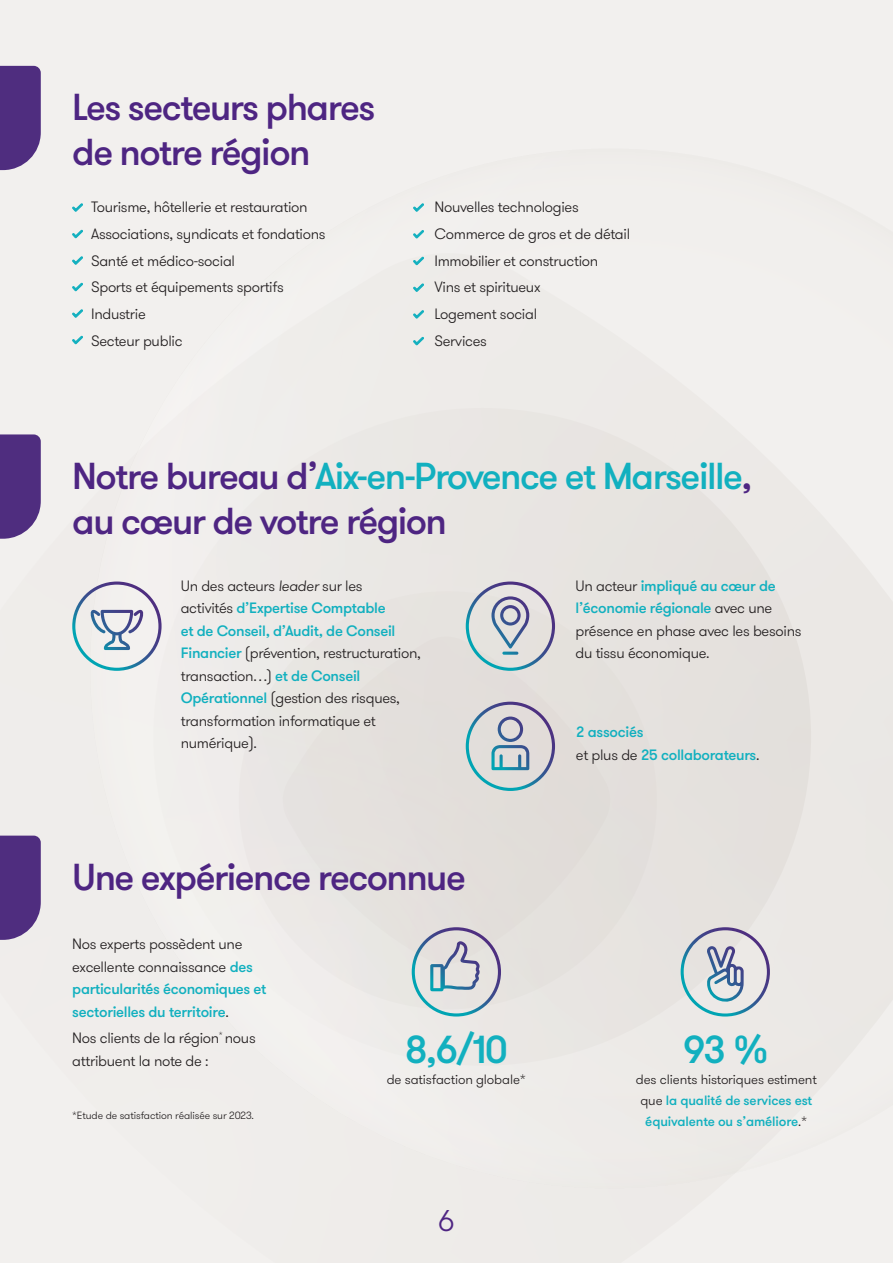
<style>
.page{position:relative;width:893px;height:1263px;background:#f2f0ee}
.page>*{position:absolute;margin:0;border:0;box-sizing:border-box;transform-origin:0 0}
._03_Headline_three_Light_18pt{font:500 39px "GT Walsheim Pro";color:#12b0bf}
._02_Headline_two_Bold_36pt{font:500 37.5px/45px "GT Walsheim Pro";letter-spacing:-.04em;color:#4e2582}
._11_Body_text{font:300 30px "GT Walsheim Pro";color:#4e2582}
._12_Body_bullet_level_01{font:300 15px/22.5px "GT Walsheim Pro";letter-spacing:-.02em;color:#231f20}
._12_Body_bullet_level_01-2{font:500 15px/22.5px "GT Walsheim Pro";letter-spacing:-.02em;color:#12b0bf}
._03_Headline_three_Light_18pt-2{font:500 13.5px/21px "GT Walsheim Pro";letter-spacing:-.01em;color:#12b0bf;text-align:center}
._03_Headline_three_Light_18pt-3{font:300 13.5px "GT Walsheim Pro";letter-spacing:-.01em;color:#231f20}
._03_Headline_three_Light_18pt-4{font:300 10.5px "GT Walsheim Pro";letter-spacing:-.01em;color:#231f20}
.s1{color:#12b0bf}
.s2{font-style:italic}
.s3{font-weight:500;color:#12b0bf}
.s4{font-weight:300;color:#231f20}
</style>
<div class="page">
<div style="left:153px;top:408px;width:658px;height:658px;background:#e6e3e0;border-radius:329px"></div>
<svg style="left:0;top:66px;width:41px;height:104px"></svg>
<svg style="left:0;top:434px;width:41px;height:105px"></svg>
<svg style="left:0;top:836px;width:41px;height:104px"></svg>
<svg style="left:412px;top:927px;width:89px;height:89px"></svg>
<svg style="left:681px;top:927px;width:89px;height:90px"></svg>
<svg style="left:72px;top:203px;width:11px;height:9px"></svg>
<svg style="left:413px;top:203px;width:11px;height:9px"></svg>
<svg style="left:72px;top:229px;width:11px;height:10px"></svg>
<svg style="left:413px;top:230px;width:11px;height:9px"></svg>
<svg style="left:72px;top:282px;width:11px;height:10px"></svg>
<svg style="left:72px;top:309px;width:11px;height:9px"></svg>
<svg style="left:413px;top:283px;width:11px;height:9px"></svg>
<svg style="left:413px;top:310px;width:11px;height:9px"></svg>
<svg style="left:72px;top:256px;width:11px;height:9px"></svg>
<svg style="left:413px;top:256px;width:11px;height:10px"></svg>
<svg style="left:72px;top:581px;width:90px;height:90px"></svg>
<svg style="left:466px;top:581px;width:89px;height:90px"></svg>
<svg style="left:502px;top:652px;width:16px;height:3px"></svg>
<svg style="left:72px;top:335px;width:11px;height:10px"></svg>
<svg style="left:413px;top:336px;width:11px;height:10px"></svg>
<svg style="left:466px;top:702px;width:89px;height:89px"></svg>
<p class="_02_Headline_two_Bold_36pt" style="left:72px;top:86px;width:305px">Les secteurs phares de notre région</p>
<p class="_12_Body_bullet_level_01" style="left:91px;top:196px;width:218px">Tourisme, hôtellerie et restauration</p>
<p class="_12_Body_bullet_level_01" style="left:91px;top:223px;width:236px">Associations, syndicats et fondations</p>
<p class="_12_Body_bullet_level_01" style="left:91px;top:250px;width:145px">Santé et médico-social</p>
<p class="_12_Body_bullet_level_01" style="left:91px;top:276px;width:194px">Sports et équipements sportifs</p>
<p class="_12_Body_bullet_level_01" style="left:91px;top:303px;width:56px">Industrie</p>
<p class="_12_Body_bullet_level_01" style="left:91px;top:330px;width:93px">Secteur public</p>
<p class="_12_Body_bullet_level_01" style="left:434px;top:196px;width:146px">Nouvelles technologies</p>
<p class="_12_Body_bullet_level_01" style="left:434px;top:223px;width:197px">Commerce de gros et de détail</p>
<p class="_12_Body_bullet_level_01" style="left:434px;top:250px;width:165px">Immobilier et construction</p>
<p class="_12_Body_bullet_level_01" style="left:434px;top:276px;width:108px">Vins et spiritueux</p>
<p class="_12_Body_bullet_level_01" style="left:434px;top:303px;width:104px">Logement social</p>
<p class="_12_Body_bullet_level_01" style="left:434px;top:330px;width:54px">Services</p>
<p class="_02_Headline_two_Bold_36pt" style="left:72px;top:454px;width:682px">Notre bureau d’<span class="s1">Aix-en-Provence et Marseille</span>, au cœur de votre région</p>
<p class="_12_Body_bullet_level_01" style="left:181px;top:575px;width:242px">Un des acteurs <span class="s2">leader</span> sur les<br>activités <span class="s3">d’Expertise Comptable<br>et de Conseil, d’Audit, de Conseil<br>Financier</span> (prévention, restructuration, transaction…) <span class="s3">et de Conseil<br>Opérationnel</span> (gestion des risques, transformation informatique et numérique).</p>
<p class="_12_Body_bullet_level_01" style="left:575px;top:575px;width:228px">Un acteur <span class="s3">impliqué au cœur de l’économie régionale</span> avec une présence en phase avec les besoins du tissu économique.</p>
<p class="_12_Body_bullet_level_01-2" style="left:576px;top:721px;width:185px">2 associés<br><span class="s4">et plus de</span> 25 collaborateurs<span class="s4">.</span></p>
<p class="_02_Headline_two_Bold_36pt" style="left:72px;top:855px;width:395px">Une expérience reconnue</p>
<p class="_12_Body_bullet_level_01-2" style="left:72px;top:933px;width:196px"><span class="s4">Nos experts possèdent une excellente connaissance</span> des particularités économiques et sectorielles du territoire<span class="s4">.</span></p>
<p class="_12_Body_bullet_level_01" style="left:72px;top:1027px;width:185px">Nos clients de la région<sup>*</sup> nous attribuent la note de :</p>
<p class="_03_Headline_three_Light_18pt-4" style="left:72px;top:1109px;width:183px">*Etude de satisfaction réalisée sur 2023.</p>
<p class="_03_Headline_three_Light_18pt" style="left:405px;top:1025px;width:104px">8,6/10</p>
<p class="_03_Headline_three_Light_18pt-3" style="left:387px;top:1071px;width:141px">de satisfaction globale*</p>
<p class="_11_Body_text" style="left:438px;top:1202px;width:19px">6</p>
<p class="_03_Headline_three_Light_18pt" style="left:683px;top:1025px;width:88px">93 %</p>
<p class="_03_Headline_three_Light_18pt-2" style="left:636px;top:1069px;width:182px"><span class="s4">des clients historiques estiment que</span> la qualité de services est équivalente ou s’améliore<span class="s4">.*</span></p>
</div>
